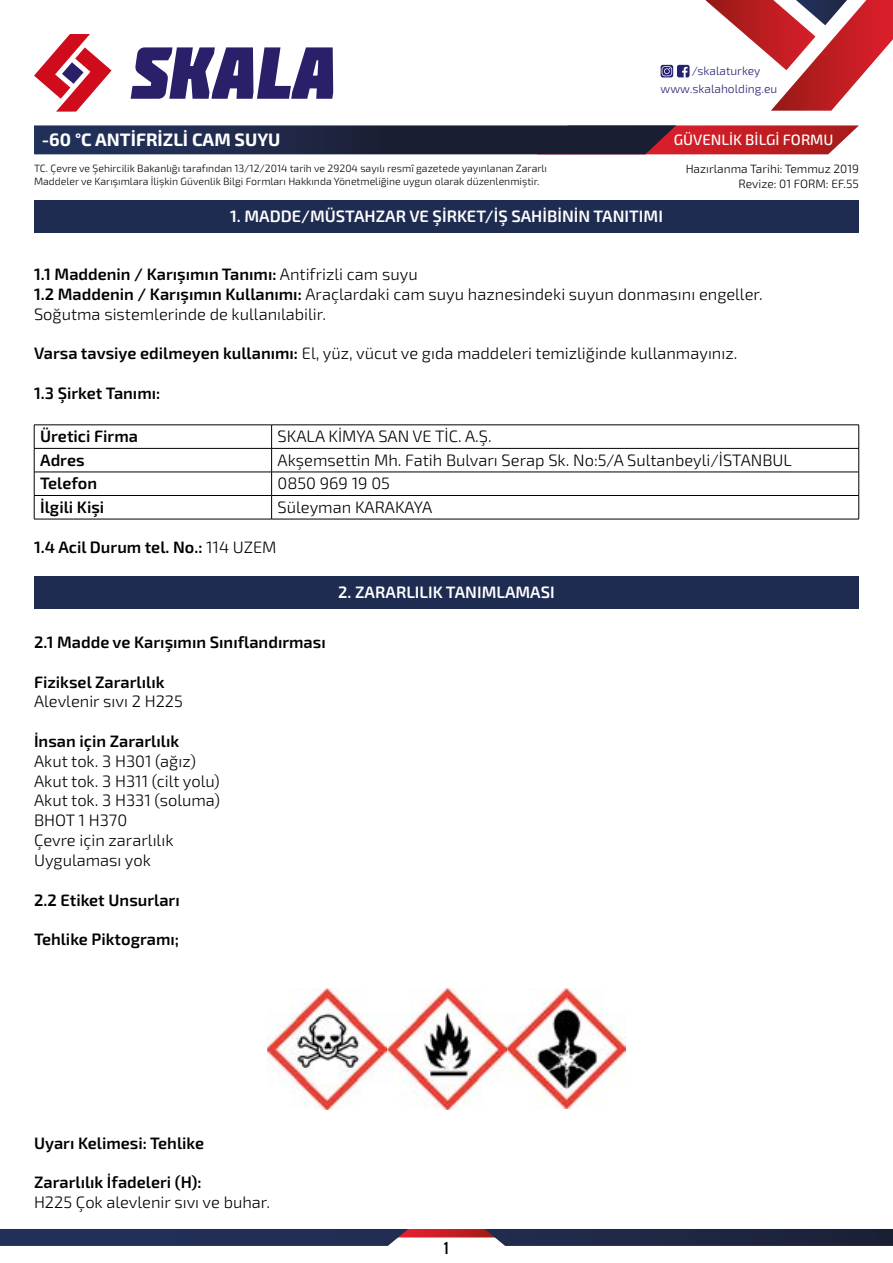
<style>
.page{position:relative;width:893px;height:1263px;background:#fff}
.page>*{position:absolute;margin:0;border:0;box-sizing:border-box;transform-origin:0 0}
.t1{font:700 18px "Exo 2";color:#fff}
.t2{font:300 16.5px/19.8px "Exo 2";color:#000}
.t3{font:600 16.5px "Exo 2";color:#000}
.t4{font:600 16.5px "Exo 2";color:#fff}
.t5{font:condensed 16.5px "Trade Gothic Bold Twenty";color:#000}
.t6{font:500 15px "Exo 2";color:#fff}
.t7{font:300 12px/14.4px "Exo 2";color:#000;text-align:right}
.t8{font:300 12px/17.4px "Exo 2";color:#242170}
.t9{font:300 10.5px/12.6px "Exo 2";color:#000}
.s1{font-weight:600}
.s2{font-weight:300}
</style>
<div class="page">
<svg style="left:0;top:1229px;width:893px;height:17px;background:#353756"></svg>
<svg style="left:34px;top:34px;width:78px;height:78px"></svg>
<svg style="left:131px;top:47px;width:202px;height:52px"></svg>
<svg style="left:706px;top:0;width:187px;height:111px"></svg>
<svg style="left:661px;top:65px;width:29px;height:12px"></svg>
<svg style="left:34px;top:125px;width:825px;height:29px;background:#482940"></svg>
<div style="left:34px;top:200px;width:825px;height:32px;background:#1f2c52"></div>
<hr style="left:34px;top:425px;width:238px;height:1px;background:#000">
<hr style="left:272px;top:425px;width:587px;height:1px;background:#000">
<hr style="left:34px;top:448px;width:238px;height:1px;background:#000">
<hr style="left:272px;top:448px;width:587px;height:1px;background:#000">
<hr style="left:34px;top:472px;width:238px;height:1px;background:#000">
<hr style="left:272px;top:472px;width:587px;height:1px;background:#000">
<hr style="left:34px;top:495px;width:238px;height:1px;background:#000">
<svg style="left:34px;top:425px;width:1px;height:94px"></svg>
<hr style="left:272px;top:495px;width:587px;height:1px;background:#000">
<svg style="left:271px;top:425px;width:1px;height:94px"></svg>
<svg style="left:858px;top:425px;width:1px;height:94px"></svg>
<hr style="left:34px;top:519px;width:238px;height:1px;background:#000">
<hr style="left:272px;top:519px;width:587px;height:1px;background:#000">
<div style="left:34px;top:576px;width:825px;height:32px;background:#1f2c52"></div>
<img style="left:267px;top:988px;width:359px;height:121px">
<p class="t8" style="left:661px;top:63px;width:118px;text-indent:31px">/skalaturkey www.skalaholding.eu</p>
<p class="t1" style="left:42px;top:129px;width:240px">-60 °C ANTİFRİZLİ CAM SUYU</p>
<p class="t6" style="left:674px;top:131px;width:161px">GÜVENLİK BİLGİ FORMU</p>
<p class="t9" style="left:34px;top:163px;width:515px">TC. Çevre ve Şehircilik Bakanlığı tarafından 13/12/2014 tarih ve 29204 sayılı resmî gazetede yayınlanan Zararlı<br>Maddeler ve Karışımlara İlişkin Güvenlik Bilgi Formları Hakkında Yönetmeliğine uygun olarak düzenlenmiştir.</p>
<p class="t7" style="left:686px;top:162px;width:175px">Hazırlanma Tarihi: Temmuz 2019<br>Revize: 01 FORM: EF.55</p>
<p class="t4" style="left:230px;top:206px;width:434px">1. MADDE/MÜSTAHZAR VE ŞİRKET/İŞ SAHİBİNİN TANITIMI</p>
<p class="t2" style="left:34px;top:265px;width:730px"><span class="s1">1.1 Maddenin / Karışımın Tanımı:</span> Antifrizli cam suyu<br><span class="s1">1.2 Maddenin / Karışımın Kullanımı:</span> Araçlardaki cam suyu haznesindeki suyun donmasını engeller.<br>Soğutma sistemlerinde de kullanılabilir.</p>
<p class="t2" style="left:34px;top:344px;width:705px"><span class="s1">Varsa tavsiye edilmeyen kullanımı:</span> El, yüz, vücut ve gıda maddeleri temizliğinde kullanmayınız.</p>
<p class="t3" style="left:34px;top:383px;width:128px">1.3 Şirket Tanımı:</p>
<p class="t3" style="left:40px;top:427px;width:99px">Üretici Firma</p>
<p class="t2" style="left:278px;top:427px;width:216px">SKALA KİMYA SAN VE TİC. A.Ş.</p>
<p class="t3" style="left:40px;top:450px;width:46px">Adres</p>
<p class="t2" style="left:278px;top:451px;width:516px">Akşemsettin Mh. Fatih Bulvarı Serap Sk. No:5/A Sultanbeyli/İSTANBUL</p>
<p class="t3" style="left:40px;top:474px;width:58px">Telefon</p>
<p class="t2" style="left:278px;top:474px;width:114px">0850 969 19 05</p>
<p class="t3" style="left:40px;top:497px;width:66px">İlgili Kişi</p>
<p class="t2" style="left:278px;top:498px;width:156px">Süleyman KARAKAYA</p>
<p class="t3" style="left:34px;top:537px;width:244px">1.4 Acil Durum tel. No.: <span class="s2">114 UZEM</span></p>
<p class="t4" style="left:338px;top:582px;width:218px">2. ZARARLILIK TANIMLAMASI</p>
<p class="t3" style="left:34px;top:632px;width:293px">2.1 Madde ve Karışımın Sınıflandırması</p>
<p class="t3" style="left:34px;top:672px;width:132px">Fiziksel Zararlılık</p>
<p class="t2" style="left:34px;top:692px;width:150px">Alevlenir sıvı 2 H225</p>
<p class="t3" style="left:34px;top:731px;width:147px">İnsan için Zararlılık</p>
<p class="t2" style="left:34px;top:751px;width:187px">Akut tok. 3 H301 (ağız)<br>Akut tok. 3 H311 (cilt yolu)<br>Akut tok. 3 H331 (soluma)<br>BHOT 1 H370<br>Çevre için zararlılık<br>Uygulaması yok</p>
<p class="t3" style="left:34px;top:890px;width:147px">2.2 Etiket Unsurları</p>
<p class="t3" style="left:34px;top:929px;width:147px">Tehlike Piktogramı;</p>
<p class="t3" style="left:34px;top:1133px;width:172px">Uyarı Kelimesi: Tehlike</p>
<p class="t3" style="left:34px;top:1173px;width:169px">Zararlılık İfadeleri (H):</p>
<p class="t2" style="left:34px;top:1193px;width:238px">H225 Çok alevlenir sıvı ve buhar.</p>
<p class="t5" style="left:443px;top:1238px;width:9px">1</p>
</div>
